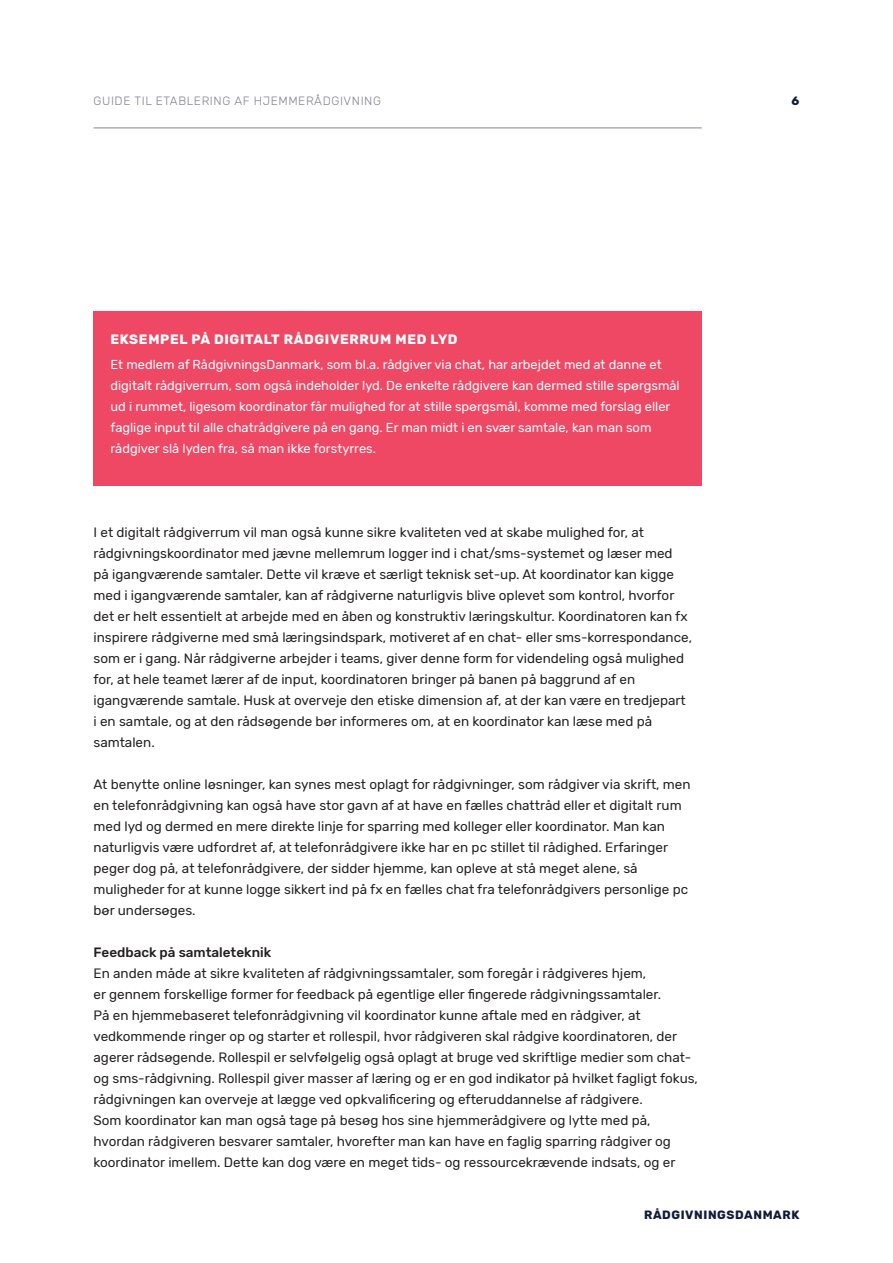
<style>
.page{position:relative;width:893px;height:1263px;background:#fff}
.page>*{position:absolute;margin:0;border:0;box-sizing:border-box;transform-origin:0 0}
.Brødtekst{font:13.5px/21px "Rubik";color:#231f20}
.Boks_Rubrik{font:700 13.5px "Rubik";letter-spacing:.05em;color:#fff}
.Niveau_3___Mellemrub{font:500 13.5px "Rubik";color:#231f20}
.Boks_Brødtekst{font:12.9px/21px "Rubik";color:#fff}
.t1{font:300 12px "Rubik";letter-spacing:.05em;color:#838294}
.t2{font:700 12px "Rubik";letter-spacing:.05em;color:#101b38}
</style>
<div class="page">
<hr style="left:94px;top:128px;width:608px;height:1px;background:#838294">
<div style="left:94px;top:311px;width:608px;height:174px;background:#ef4865"></div>
<p class="t1" style="left:94px;top:94px;width:289px">GUIDE TIL ETABLERING AF HJEMMERÅDGIVNING</p>
<p class="Boks_Rubrik" style="left:111px;top:331px;width:349px">EKSEMPEL PÅ DIGITALT RÅDGIVERRUM MED LYD</p>
<p class="Boks_Brødtekst" style="left:111px;top:354px;width:571px">Et medlem af RådgivningsDanmark, som bl.a. rådgiver via chat, har arbejdet med at danne et digitalt rådgiverrum, som også indeholder lyd. De enkelte rådgivere kan dermed stille spørgsmål ud i rummet, ligesom koordinator får mulighed for at stille spørgsmål, komme med forslag eller faglige input til alle chatrådgivere på en gang. Er man midt i en svær samtale, kan man som rådgiver slå lyden fra, så man ikke forstyrres.</p>
<p class="Brødtekst" style="left:94px;top:522px;width:600px">I et digitalt rådgiverrum vil man også kunne sikre kvaliteten ved at skabe mulighed for, at rådgivningskoordinator med jævne mellemrum logger ind i chat/sms-systemet og læser med<br>på igangværende samtaler. Dette vil kræve et særligt teknisk set-up. At koordinator kan kigge med i igangværende samtaler, kan af rådgiverne naturligvis blive oplevet som kontrol, hvorfor det er helt essentielt at arbejde med en åben og konstruktiv læringskultur. Koordinatoren kan fx inspirere rådgiverne med små læringsindspark, motiveret af en chat- eller sms-korrespondance, som er i gang. Når rådgiverne arbejder i teams, giver denne form for videndeling også mulighed for, at hele teamet lærer af de input, koordinatoren bringer på banen på baggrund af en igangværende samtale. Husk at overveje den etiske dimension af, at der kan være en tredjepart i en samtale, og at den rådsøgende bør informeres om, at en koordinator kan læse med på samtalen.</p>
<p class="Brødtekst" style="left:94px;top:774px;width:599px">At benytte online løsninger, kan synes mest oplagt for rådgivninger, som rådgiver via skrift, men en telefonrådgivning kan også have stor gavn af at have en fælles chattråd eller et digitalt rum med lyd og dermed en mere direkte linje for sparring med kolleger eller koordinator. Man kan naturligvis være udfordret af, at telefonrådgivere ikke har en pc stillet til rådighed. Erfaringer peger dog på, at telefonrådgivere, der sidder hjemme, kan opleve at stå meget alene, så muligheder for at kunne logge sikkert ind på fx en fælles chat fra telefonrådgivers personlige pc bør undersøges.</p>
<p class="Niveau_3___Mellemrub" style="left:94px;top:945px;width:179px">Feedback på samtaleteknik</p>
<p class="Brødtekst" style="left:94px;top:963px;width:606px">En anden måde at sikre kvaliteten af rådgivningssamtaler, som foregår i rådgiveres hjem,<br>er gennem forskellige former for feedback på egentlige eller fingerede rådgivningssamtaler.<br>På en hjemmebaseret telefonrådgivning vil koordinator kunne aftale med en rådgiver, at vedkommende ringer op og starter et rollespil, hvor rådgiveren skal rådgive koordinatoren, der agerer rådsøgende. Rollespil er selvfølgelig også oplagt at bruge ved skriftlige medier som chat&shy;og sms-rådgivning. Rollespil giver masser af læring og er en god indikator på hvilket fagligt fokus, rådgivningen kan overveje at lægge ved opkvalificering og efteruddannelse af rådgivere.</p>
<p class="Brødtekst" style="left:94px;top:1110px;width:583px">Som koordinator kan man også tage på besøg hos sine hjemmerådgivere og lytte med på, hvordan rådgiveren besvarer samtaler, hvorefter man kan have en faglig sparring rådgiver og koordinator imellem. Dette kan dog være en meget tids- og ressourcekrævende indsats, og er</p>
<p class="t2" style="left:792px;top:94px;width:9px">6</p>
<p class="t2" style="left:644px;top:1208px;width:157px">RÅDGIVNINGSDANMARK</p>
</div>
